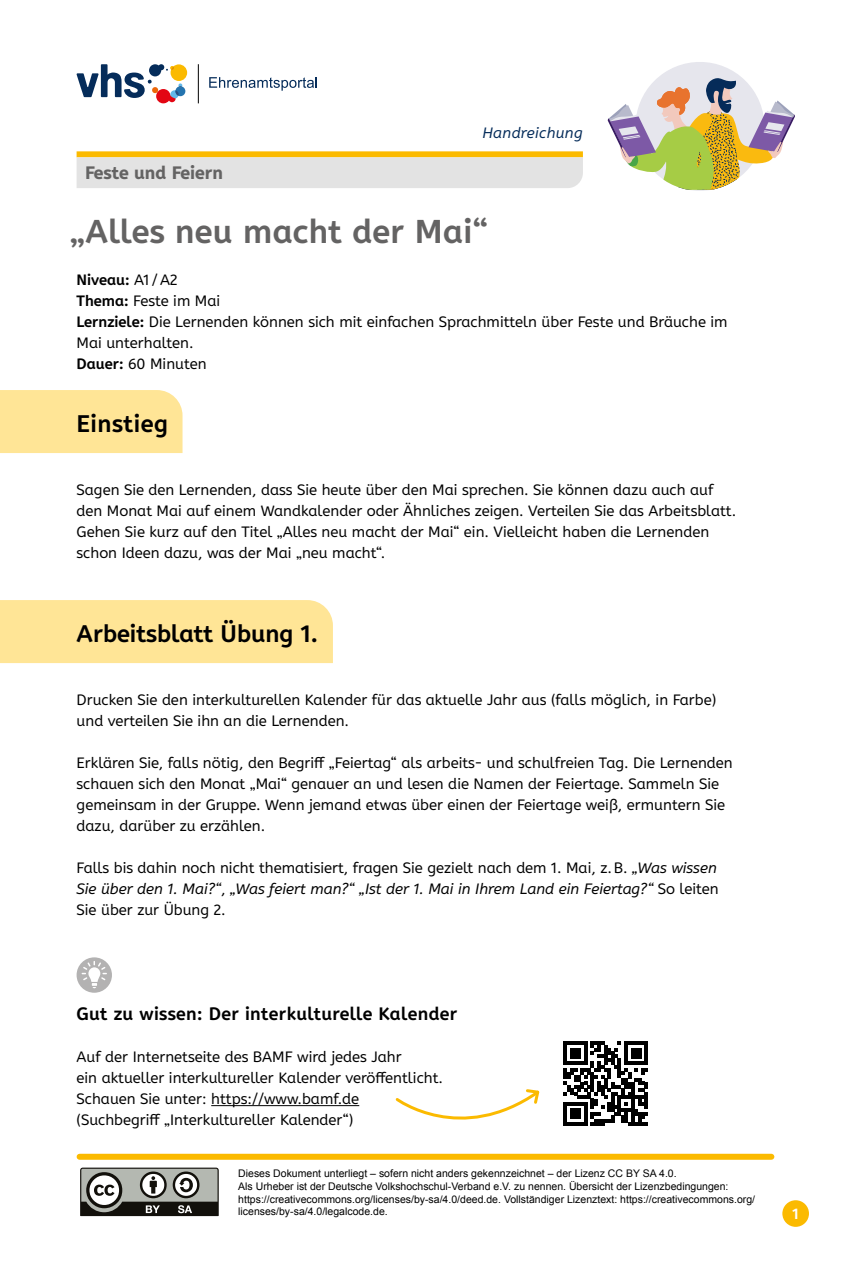
<style>
.page{position:relative;width:851px;height:1263px;background:#fff}
.page>*{position:absolute;margin:0;border:0;box-sizing:border-box;transform-origin:0 0}
.t1{font:700 33px "A Be Zeh EDU";letter-spacing:.01em;color:#646363}
.t2{font:700 24px "A Be Zeh EDU";color:#000}
.t3{font:700 24px "A Be Zeh EDU";letter-spacing:.02em;color:#000}
.t4{font:700 18px "A Be Zeh EDU";letter-spacing:.02em;color:#000}
.t5{font:800 18px "A Be Zeh EDU";color:#646363}
.t6{font:15px/21px "A Be Zeh EDU";color:#000}
.t7{font:italic 15px "A Be Zeh EDU";letter-spacing:.02em;color:#052c5a}
.t8{font:700 15px "A Be Zeh EDU";color:#fff}
.t9{font:10.5px/12.6px "Arial";color:#000}
.s1{font-weight:700}
.s2{font-style:italic}
</style>
<div class="page">
<svg style="left:80px;top:1167px;width:139px;height:50px;background:#81817d"></svg>
<svg style="left:607px;top:62px;width:188px;height:129px"></svg>
<div style="left:782px;top:1200px;width:26px;height:27px;background:#fbba00;border-radius:50%"></div>
<div style="left:77px;top:151px;width:506px;height:6px;background:#fbba00"></div>
<div style="left:77px;top:157px;width:506px;height:31px;background:#e3e3e3"></div>
<hr style="left:198px;top:64px;width:1px;height:39px;background:#000">
<svg style="left:77px;top:64px;width:110px;height:39px"></svg>
<svg style="left:209px;top:77px;width:108px;height:14px"></svg>
<div style="left:80px;top:1154px;width:691px;height:6px;background:#fbba00"></div>
<div style="left:0;top:390px;width:182px;height:63px;background:#ffe596"></div>
<div style="left:0;top:600px;width:333px;height:63px;background:#ffe596"></div>
<hr style="left:211px;top:1105px;width:148px;height:1px;background:#000">
<div style="left:77px;top:957px;width:35px;height:36px;background:#b3b2b2;border-radius:50%"></div>
<svg style="left:82px;top:961px;width:25px;height:29px"></svg>
<svg style="left:563px;top:1041px;width:85px;height:84px"></svg>
<svg style="left:395px;top:1089px;width:145px;height:31px"></svg>
<p class="t5" style="left:85px;top:160px;width:139px">Feste und Feiern</p>
<p class="t7" style="left:482px;top:123px;width:102px">Handreichung</p>
<h1 class="t1" style="left:70px;top:210px;width:419px">„Alles neu macht der Mai“</h1>
<p class="t6" style="left:77px;top:269px;width:652px"><span class="s1">Niveau:</span> A1 /A2<br><span class="s1">Thema:</span> Feste im Mai<br><span class="s1">Lernziele:</span> Die Lernenden können sich mit einfachen Sprachmitteln über Feste und Bräuche im<br>Mai unterhalten.<br><span class="s1">Dauer:</span> 60 Minuten</p>
<h2 class="t3" style="left:77px;top:408px;width:93px">Einstieg</h2>
<p class="t6" style="left:77px;top:479px;width:661px">Sagen Sie den Lernenden, dass Sie heute über den Mai sprechen. Sie können dazu auch auf den Monat Mai auf einem Wandkalender oder Ähnliches zeigen. Verteilen Sie das Arbeitsblatt.<br>Gehen Sie kurz auf den Titel „Alles neu macht der Mai“ ein. Vielleicht haben die Lernenden schon Ideen dazu, was der Mai „neu macht“.</p>
<h2 class="t2" style="left:77px;top:618px;width:243px">Arbeitsblatt Übung 1.</h2>
<p class="t6" style="left:77px;top:689px;width:641px">Drucken Sie den interkulturellen Kalender für das aktuelle Jahr aus (falls möglich, in Farbe) und verteilen Sie ihn an die Lernenden.</p>
<p class="t6" style="left:77px;top:752px;width:657px">Erklären Sie, falls nötig, den Begriff „Feiertag“ als arbeits- und schulfreien Tag. Die Lernenden schauen sich den Monat „Mai“ genauer an und lesen die Namen der Feiertage. Sammeln Sie gemeinsam in der Gruppe. Wenn jemand etwas über einen der Feiertage weiß, ermuntern Sie dazu, darüber zu erzählen.</p>
<p class="t6" style="left:77px;top:857px;width:643px;text-align:justify">Falls bis dahin noch nicht thematisiert, fragen Sie gezielt nach dem 1. Mai, z.B. <span class="s2">„Was wissen Sie über den 1. Mai?“</span>, <span class="s2">„Was feiert man?“ „Ist der 1. Mai in Ihrem Land ein Feiertag?“</span> So leiten Sie über zur Übung 2.</p>
<p class="t4" style="left:77px;top:1002px;width:382px">Gut zu wissen: Der interkulturelle Kalender</p>
<p class="t6" style="left:77px;top:1046px;width:368px">Auf der Internetseite des BAMF wird jedes Jahr<br>ein aktueller interkultureller Kalender veröffentlicht.<br>Schauen Sie unter: https://www.bamf.de (Suchbegriff „Interkultureller Kalender“)</p>
<p class="t9" style="left:238px;top:1167px;width:518px">Dieses Dokument unterliegt – sofern nicht anders gekennzeichnet – der Lizenz CC BY SA 4.0.<br>Als Urheber ist der Deutsche Volkshochschul-Verband e.V. zu nennen. Übersicht der Lizenzbedingungen: https://creativecommons.org/licenses/by-sa/4.0/deed.de. Vollständiger Lizenztext: https://creativecommons.org/ licenses/by-sa/4.0/legalcode.de.</p>
<p class="t8" style="left:792px;top:1204px;width:8px">1</p>
</div>
